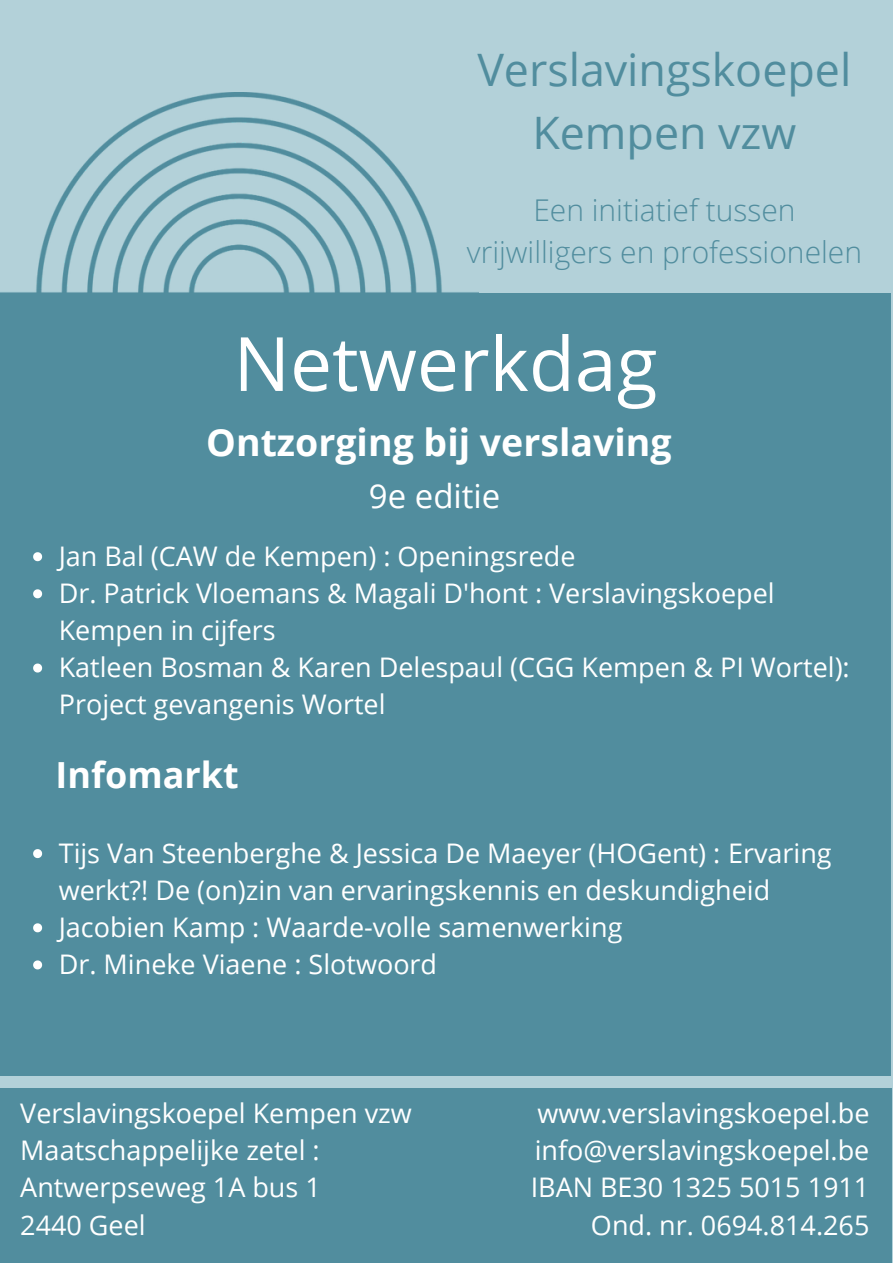
<style>
.page{position:relative;width:893px;height:1264px;background:#fff}
.page>*{position:absolute;margin:0;border:0;box-sizing:border-box;transform-origin:0 0}
.t1{font:75px "Open Sans";color:#fff}
.t2{font:44.7px/62.7px "Open Sans";color:#518d9e;text-align:center}
.t3{font:700 37.5px "Open Sans";color:#fff}
.t4{font:700 36px "Open Sans";color:#fff}
.t5{font:33px "Open Sans";color:#fff}
.t6{font:300 30px/41.5px "Open Sans";color:#518d9e;text-align:center}
.t7{font:27px/37px "Open Sans";color:#fff}
</style>
<div class="page">
<div style="left:0;top:0;width:892px;height:1262px;background:#b3d1d9"></div>
<img style="left:0;top:92px;width:478px;height:201px">
<div style="left:0;top:293px;width:890px;height:782px;background:#518d9e"></div>
<div style="left:0;top:1088px;width:891px;height:174px;background:#518d9e"></div>
<svg style="left:33px;top:552px;width:9px;height:9px"></svg>
<svg style="left:33px;top:589px;width:9px;height:9px"></svg>
<svg style="left:33px;top:663px;width:9px;height:9px"></svg>
<svg style="left:33px;top:849px;width:9px;height:9px"></svg>
<svg style="left:33px;top:923px;width:9px;height:9px"></svg>
<svg style="left:33px;top:960px;width:9px;height:9px"></svg>
<h2 class="t2" style="left:477px;top:37px;width:375px">Verslavingskoepel<br>Kempen vzw</h2>
<p class="t6" style="left:467px;top:189px;width:396px">Een initiatief tussen vrijwilligers en professionelen</p>
<h1 class="t1" style="left:233px;top:311px;width:425px">Netwerkdag</h1>
<h3 class="t3" style="left:206px;top:416px;width:467px">Ontzorging bij verslaving</h3>
<p class="t5" style="left:369px;top:472px;width:133px">9e editie</p>
<p class="t7" style="left:59px;top:536px;width:792px">Jan Bal (CAW de Kempen) : Openingsrede<br>Dr. Patrick Vloemans &amp; Magali D'hont : Verslavingskoepel Kempen in cijfers<br>Katleen Bosman &amp; Karen Delespaul (CGG Kempen &amp; PI Wortel):<br>Project gevangenis Wortel</p>
<h3 class="t4" style="left:56px;top:750px;width:184px">Infomarkt</h3>
<p class="t7" style="left:59px;top:833px;width:774px">Tijs Van Steenberghe &amp; Jessica De Maeyer (HOGent) : Ervaring werkt?! De (on)zin van ervaringskennis en deskundigheid Jacobien Kamp : Waarde-volle samenwerking<br>Dr. Mineke Viaene : Slotwoord</p>
<p class="t7" style="left:20px;top:1094px;width:393px">Verslavingskoepel Kempen vzw<br>Maatschappelijke zetel :<br>Antwerpseweg 1A bus 1<br>2440 Geel</p>
<p class="t7" style="left:530px;top:1094px;width:340px;text-align:right">www.verslavingskoepel.be info@verslavingskoepel.be<br>IBAN BE30 1325 5015 1911<br>Ond. nr. 0694.814.265</p>
</div>
